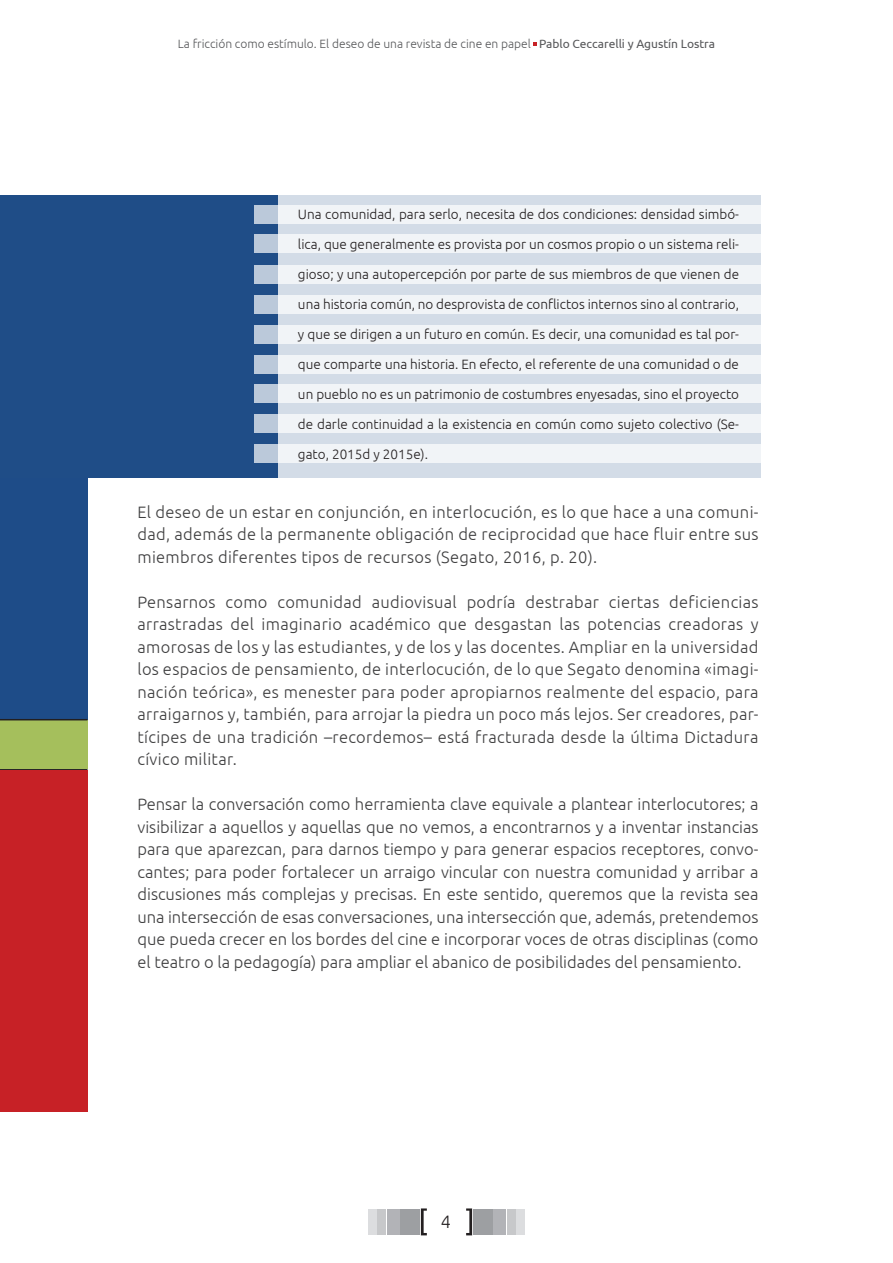
<style>
.page{position:relative;width:893px;height:1263px;background:#fff}
.page>*{position:absolute;margin:0;border:0;box-sizing:border-box;transform-origin:0 0}
.t1{font:300 18px "Ubuntu";color:#231f20}
.txt_principal{font:300 16.5px/22.5px "Ubuntu";letter-spacing:.02em;color:#3e3e3f;text-align:justify}
.cita_a_bando{font:300 13.5px "Ubuntu";color:#231f20}
.t2{font:300 12px "Ubuntu";color:#57585a}
.s1{font-weight:400}
</style>
<div class="page">
<svg style="left:533px;top:42px;width:4px;height:4px"></svg>
<div style="left:369px;top:1209px;width:8px;height:25px;background:#dcdddf"></div>
<div style="left:516px;top:1209px;width:8px;height:25px;background:#dcdddf"></div>
<div style="left:378px;top:1209px;width:8px;height:25px;background:#c7c8ca"></div>
<div style="left:507px;top:1209px;width:8px;height:25px;background:#c7c8ca"></div>
<div style="left:387px;top:1209px;width:13px;height:25px;background:#b2b3b7"></div>
<div style="left:493px;top:1209px;width:13px;height:25px;background:#b2b3b7"></div>
<div style="left:400px;top:1209px;width:20px;height:25px;background:#9d9fa2"></div>
<div style="left:473px;top:1209px;width:20px;height:25px;background:#9d9fa2"></div>
<svg style="left:421px;top:1208px;width:6px;height:27px"></svg>
<svg style="left:466px;top:1208px;width:6px;height:27px"></svg>
<div style="left:0;top:196px;width:277px;height:282px;background:#1f4d87"></div>
<div style="left:277px;top:195px;width:483px;height:283px;background:#d3dce7"></div>
<div style="left:254px;top:265px;width:506px;height:19px;background:#f1f4f7"></div>
<div style="left:254px;top:295px;width:506px;height:19px;background:#f1f4f7"></div>
<div style="left:254px;top:205px;width:506px;height:19px;background:#f1f4f7"></div>
<div style="left:254px;top:325px;width:506px;height:19px;background:#f1f4f7"></div>
<div style="left:254px;top:355px;width:506px;height:18px;background:#f1f4f7"></div>
<div style="left:254px;top:384px;width:506px;height:19px;background:#f1f4f7"></div>
<div style="left:254px;top:414px;width:506px;height:19px;background:#f1f4f7"></div>
<div style="left:254px;top:444px;width:506px;height:19px;background:#f1f4f7"></div>
<div style="left:254px;top:235px;width:506px;height:18px;background:#f1f4f7"></div>
<div style="left:0;top:719px;width:87px;height:50px;background:#a5bf5c"></div>
<div style="left:0;top:478px;width:87px;height:242px;background:#1e4c88"></div>
<hr style="left:0;top:769px;width:88px;height:1px;background:#231f20">
<hr style="left:0;top:719px;width:87px;height:1px;background:#231f20">
<div style="left:0;top:770px;width:88px;height:341px;background:#c72126"></div>
<p class="t2" style="left:178px;top:36px;width:539px">La fricción como estímulo. El deseo de una revista de cine en papel <span class="s1">Pablo Ceccarelli y Agustín Lostra</span></p>
<p class="cita_a_bando" style="left:298px;top:206px;width:443px">Una comunidad, para serlo, necesita de dos condiciones: densidad simbó-</p>
<p class="cita_a_bando" style="left:298px;top:236px;width:443px">lica, que generalmente es provista por un cosmos propio o un sistema reli-</p>
<p class="cita_a_bando" style="left:298px;top:266px;width:443px">gioso; y una autopercepción por parte de sus miembros de que vienen de</p>
<p class="cita_a_bando" style="left:298px;top:296px;width:443px">una historia común, no desprovista de conflictos internos sino al contrario,</p>
<p class="cita_a_bando" style="left:298px;top:326px;width:443px">y que se dirigen a un futuro en común. Es decir, una comunidad es tal por-</p>
<p class="cita_a_bando" style="left:298px;top:356px;width:442px">que comparte una historia. En efecto, el referente de una comunidad o de</p>
<p class="cita_a_bando" style="left:298px;top:386px;width:443px">un pueblo no es un patrimonio de costumbres enyesadas, sino el proyecto</p>
<p class="cita_a_bando" style="left:298px;top:416px;width:443px">de darle continuidad a la existencia en común como sujeto colectivo (Se-</p>
<p class="cita_a_bando" style="left:298px;top:446px;width:132px">gato, 2015d y 2015e).</p>
<p class="txt_principal" style="left:137px;top:500px;width:623px">El deseo de un estar en conjunción, en interlocución, es lo que hace a una comuni&shy;dad, además de la permanente obligación de reciprocidad que hace fluir entre sus miembros diferentes tipos de recursos (Segato, 2016, p. 20).</p>
<p class="txt_principal" style="left:137px;top:590px;width:623px">Pensarnos como comunidad audiovisual podría destrabar ciertas deficiencias arrastradas del imaginario académico que desgastan las potencias creadoras y amorosas de los y las estudiantes, y de los y las docentes. Ampliar en la universidad los espacios de pensamiento, de interlocución, de lo que Segato denomina «imagi&shy;nación teórica», es menester para poder apropiarnos realmente del espacio, para arraigarnos y, también, para arrojar la piedra un poco más lejos. Ser creadores, par&shy;tícipes de una tradición –recordemos– está fracturada desde la última Dictadura cívico militar.</p>
<p class="txt_principal" style="left:137px;top:792px;width:623px">Pensar la conversación como herramienta clave equivale a plantear interlocutores; a visibilizar a aquellos y aquellas que no vemos, a encontrarnos y a inventar instancias para que aparezcan, para darnos tiempo y para generar espacios receptores, convo&shy;cantes; para poder fortalecer un arraigo vincular con nuestra comunidad y arribar a discusiones más complejas y precisas. En este sentido, queremos que la revista sea una intersección de esas conversaciones, una intersección que, además, pretendemos que pueda crecer en los bordes del cine e incorporar voces de otras disciplinas (como el teatro o la pedagogía) para ampliar el abanico de posibilidades del pensamiento.</p>
<p class="t1" style="left:441px;top:1211px;width:12px">4</p>
</div>
